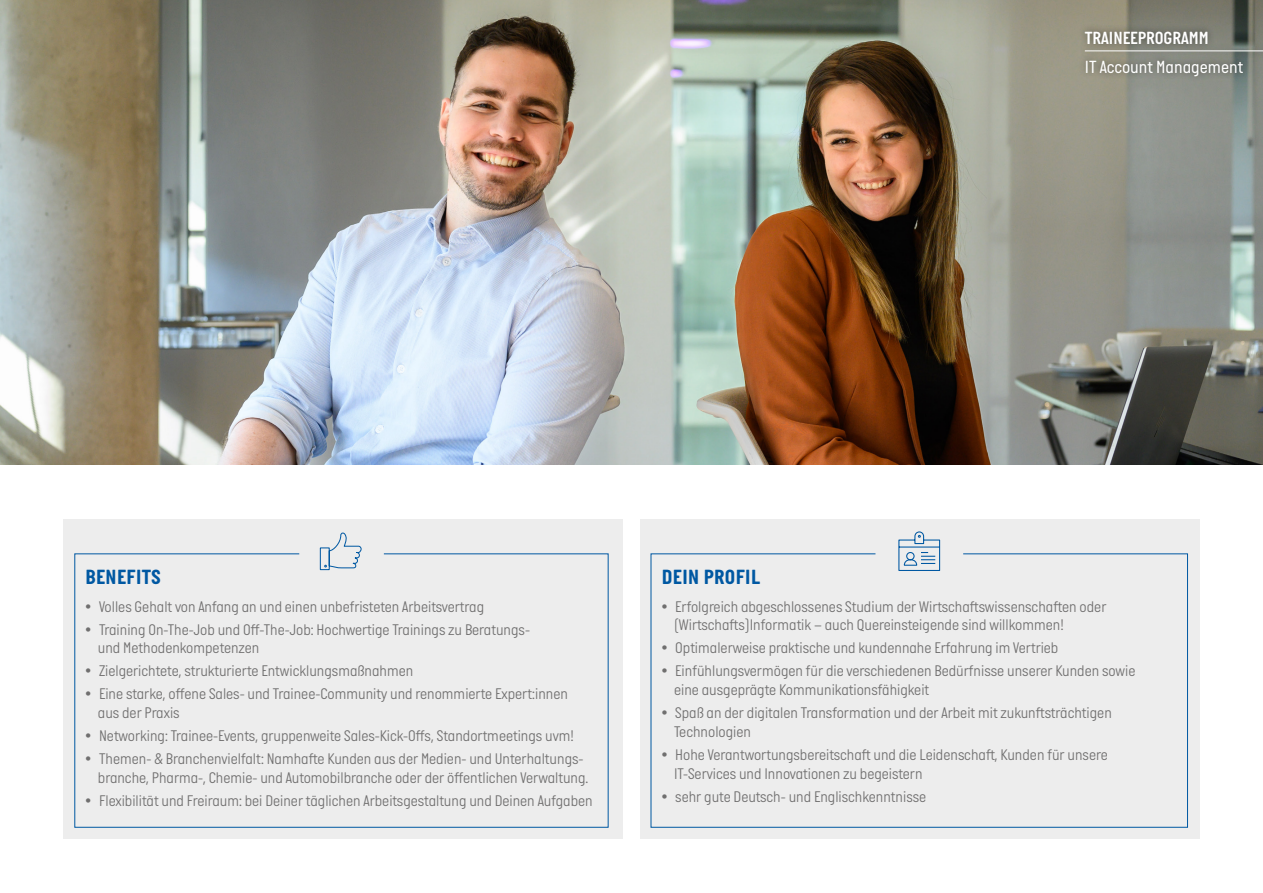
<style>
.page{position:relative;width:1263px;height:893px;background:#fff}
.page>*{position:absolute;margin:0;border:0;box-sizing:border-box;transform-origin:0 0}
.t1{font:700 21px "Italian Plate No One";letter-spacing:.02em;color:#0058a2}
.t2{font:18px "Italian Plate No One";color:#fff}
.t3{font:18px "Italian Plate No One D Bd";color:#fff}
.t4{font:300 15.75px/18.8px "Italian Plate No One";color:#706f6f}
</style>
<div class="page">
<img style="left:0;top:0;width:1263px;height:464px">
<div style="left:64px;top:520px;width:559px;height:319px;background:#ededed"></div>
<div style="left:640px;top:520px;width:559px;height:319px;background:#ededed"></div>
<svg style="left:74px;top:553px;width:535px;height:275px"></svg>
<svg style="left:650px;top:553px;width:538px;height:275px"></svg>
<svg style="left:319px;top:532px;width:43px;height:39px"></svg>
<svg style="left:898px;top:531px;width:43px;height:40px"></svg>
<div style="left:1078px;top:24px;width:185px;height:59px;background:#000;opacity:.5"></div>
<hr style="left:1085px;top:51px;width:178px;height:1px;background:#fff">
<h1 class="t1" style="left:86px;top:566px;width:76px">BENEFITS</h1>
<h1 class="t1" style="left:662px;top:566px;width:100px">DEIN PROFIL</h1>
<p class="t3" style="left:1085px;top:28px;width:125px">TRAINEEPROGRAMM</p>
<p class="t2" style="left:1085px;top:57px;width:160px">IT Account Management</p>
<p class="t4" style="left:86px;top:598px;width:400px">• Volles Gehalt von Anfang an und einen unbefristeten Arbeitsvertrag</p>
<p class="t4" style="left:98px;top:621px;width:434px;text-indent:-12px">• Training On-The-Job und Off-The-Job: Hochwertige Trainings zu Beratungs&shy;und Methodenkompetenzen</p>
<p class="t4" style="left:86px;top:662px;width:329px">• Zielgerichtete, strukturierte Entwicklungsmaßnahmen</p>
<p class="t4" style="left:98px;top:685px;width:472px;text-indent:-12px">• Eine starke, offene Sales- und Trainee-Community und renommierte Expert:innen aus der Praxis</p>
<p class="t4" style="left:86px;top:727px;width:490px">• Networking: Trainee-Events, gruppenweite Sales-Kick-Offs, Standortmeetings uvm!</p>
<p class="t4" style="left:98px;top:750px;width:492px;text-indent:-12px">• Themen- &amp; Branchenvielfalt: Namhafte Kunden aus der Medien- und Unterhaltungs&shy;branche, Pharma-, Chemie- und Automobilbranche oder der öffentlichen Verwaltung.</p>
<p class="t4" style="left:86px;top:792px;width:509px">• Flexibilität und Freiraum: bei Deiner täglichen Arbeitsgestaltung und Deinen Aufgaben</p>
<p class="t4" style="left:674px;top:598px;width:434px;text-indent:-12px">• Erfolgreich abgeschlossenes Studium der Wirtschaftswissenschaften oder (Wirtschafts)Informatik – auch Quereinsteigende sind willkommen!</p>
<p class="t4" style="left:662px;top:639px;width:398px">• Optimalerweise praktische und kundennahe Erfahrung im Vertrieb</p>
<p class="t4" style="left:674px;top:662px;width:463px;text-indent:-12px">• Einfühlungsvermögen für die verschiedenen Bedürfnisse unserer Kunden sowie eine ausgeprägte Kommunikationsfähigkeit</p>
<p class="t4" style="left:674px;top:704px;width:439px;text-indent:-12px">• Spaß an der digitalen Transformation und der Arbeit mit zukunftsträchtigen<br>Technologien</p>
<p class="t4" style="left:674px;top:746px;width:435px;text-indent:-12px">• Hohe Verantwortungsbereitschaft und die Leidenschaft, Kunden für unsere<br>IT-Services und Innovationen zu begeistern</p>
<p class="t4" style="left:662px;top:787px;width:266px">• sehr gute Deutsch- und Englischkenntnisse</p>
</div>
